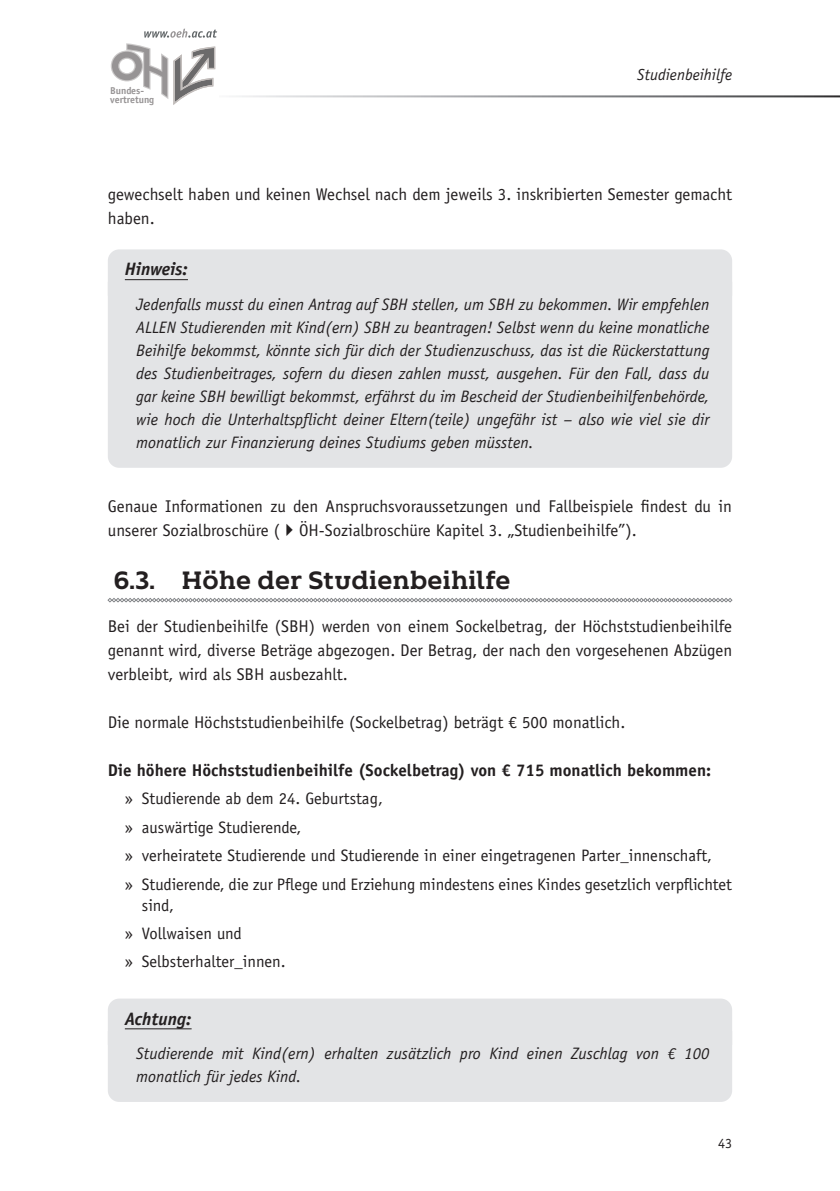
<style>
.page{position:relative;width:840px;height:1191px;background:#fff}
.page>*{position:absolute;margin:0;border:0;box-sizing:border-box;transform-origin:0 0}
.t1{font:700 25px "Kontrapunkt Bob";color:#231f20}
.t2{font:italic 700 18px "Officina Sans Std";color:#231f20}
.t3{font:17px/24px "Officina Sans Std";color:#231f20}
.t4{font:700 17px "Officina Sans Std";color:#231f20}
.t5{font:italic 16.6px/23px "Officina Sans Std";color:#231f20;text-align:justify}
.t6{font:16.6px/28.4px "Officina Sans Std";color:#231f20}
.t7{font:italic 16px "Officina Sans Std";color:#231f20}
.t8{font:14px "Officina Sans Std";color:#231f20}
.t9{font:700 10px/8.4px "Officina Sans LT";color:#979495}
</style>
<div class="page">
<div style="left:108px;top:249px;width:623px;height:33px;background:#e3e4e6"></div>
<hr style="left:125px;top:279px;width:63px;height:1px;background:#231f20">
<div style="left:108px;top:282px;width:623px;height:186px;background:#e3e4e6"></div>
<svg style="left:107px;top:598px;width:625px;height:4px"></svg>
<div style="left:108px;top:998px;width:623px;height:33px;background:#e3e4e6"></div>
<hr style="left:125px;top:1028px;width:66px;height:1px;background:#231f20">
<div style="left:108px;top:1031px;width:623px;height:71px;background:#e3e4e6"></div>
<svg style="left:111px;top:29px;width:106px;height:76px"></svg>
<p class="t9" style="left:110px;top:87px;width:46px">Bundes&shy;vertretung</p>
<p class="t7" style="left:637px;top:65px;width:96px">Studienbeihilfe</p>
<p class="t3" style="left:108px;top:182px;width:625px">gewechselt haben und keinen Wechsel nach dem jeweils 3. inskribierten Semester gemacht haben.</p>
<p class="t2" style="left:125px;top:258px;width:65px">Hinweis:</p>
<p class="t5" style="left:136px;top:293px;width:574px">Jedenfalls musst du einen Antrag auf SBH stellen, um SBH zu bekommen. Wir empfehlen ALLEN Studierenden mit Kind(ern) SBH zu beantragen! Selbst wenn du keine monatliche Beihilfe bekommst, könnte sich für dich der Studienzuschuss, das ist die Rückerstattung des Studienbeitrages, sofern du diesen zahlen musst, ausgehen. Für den Fall, dass du gar keine SBH bewilligt bekommst, erfährst du im Bescheid der Studienbeihilfenbehörde, wie hoch die Unterhaltspflicht deiner Eltern(teile) ungefähr ist – also wie viel sie dir monatlich zur Finanzierung deines Studiums geben müssten.</p>
<p class="t3" style="left:108px;top:494px;width:625px">Genaue Informationen zu den Anspruchsvoraussetzungen und Fallbeispiele findest du in unserer Sozialbroschüre ( ÖH-Sozialbroschüre Kapitel 3. „Studienbeihilfe”).</p>
<h1 class="t1" style="left:113px;top:566px;width:398px">6.3. Höhe der Studienbeihilfe</h1>
<p class="t3" style="left:108px;top:614px;width:625px;text-align:justify">Bei der Studienbeihilfe (SBH) werden von einem Sockelbetrag, der Höchststudienbeihilfe genannt wird, diverse Beträge abgezogen. Der Betrag, der nach den vorgesehenen Abzügen verbleibt, wird als SBH ausbezahlt.</p>
<p class="t3" style="left:108px;top:710px;width:519px">Die normale Höchststudienbeihilfe (Sockelbetrag) beträgt € 500 monatlich.</p>
<p class="t4" style="left:108px;top:759px;width:604px">Die höhere Höchststudienbeihilfe (Sockelbetrag) von € 715 monatlich bekommen:</p>
<p class="t6" style="left:125px;top:784px;width:608px">» Studierende ab dem 24. Geburtstag,<br>» auswärtige Studierende,<br>» verheiratete Studierende und Studierende in einer eingetragenen Parter_innenschaft,<br>» Studierende, die zur Pflege und Erziehung mindestens eines Kindes gesetzlich verpflichtet</p>
<p class="t6" style="left:125px;top:890px;width:162px;text-indent:17px">sind,<br>» Vollwaisen und<br>» Selbsterhalter_innen.</p>
<p class="t2" style="left:125px;top:1007px;width:68px">Achtung:</p>
<p class="t5" style="left:136px;top:1042px;width:574px">Studierende mit Kind(ern) erhalten zusätzlich pro Kind einen Zuschlag von € 100 monatlich für jedes Kind.</p>
<p class="t8" style="left:717px;top:1135px;width:15px">43</p>
</div>
